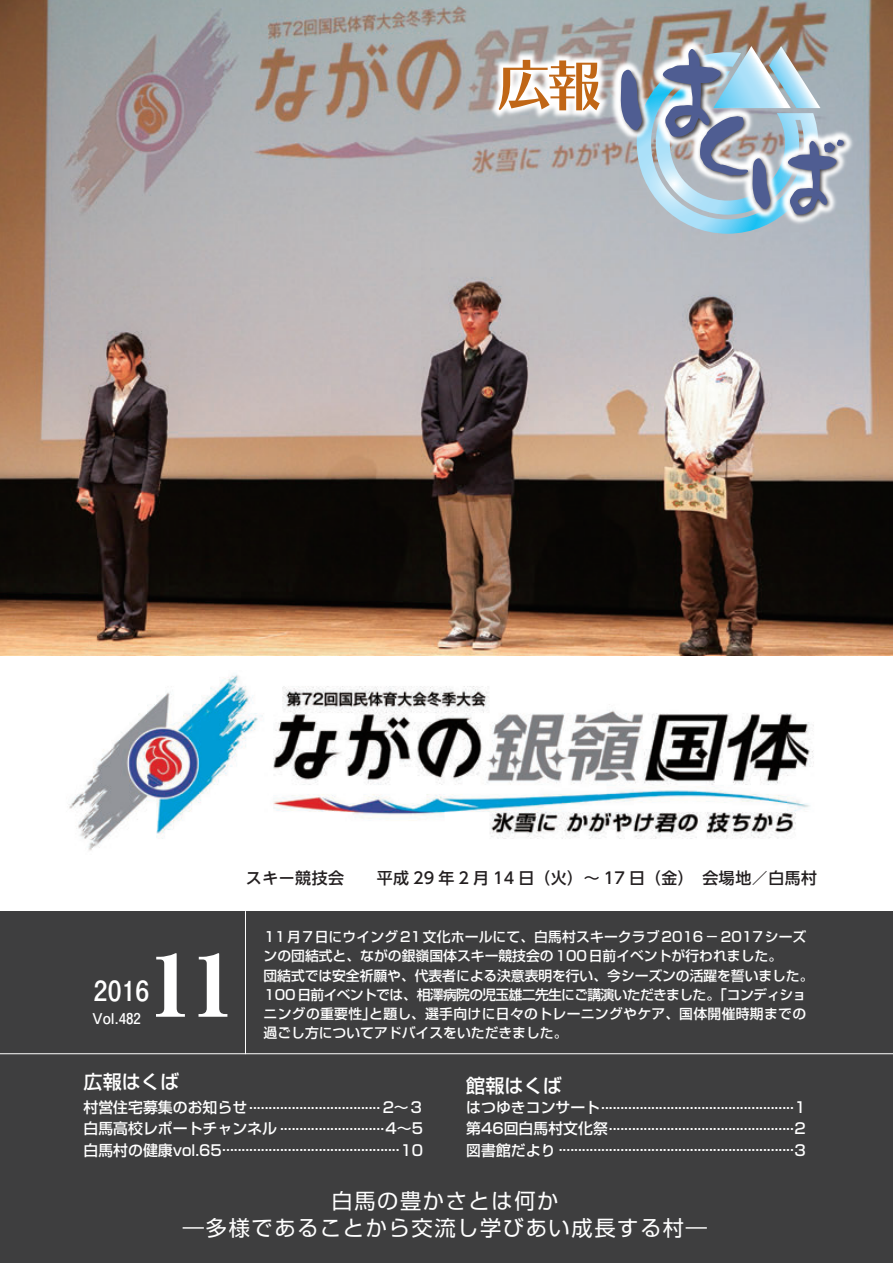
<style>
.page{position:relative;width:893px;height:1263px;background:#fff}
.page>*{position:absolute;margin:0;border:0;box-sizing:border-box;transform-origin:0 0}
.t1{font:122.25px "DFP Craft Sumi CID W9";color:#4f5d92}
.t2{font:800 85.05px "Ryumin Pr 6 N";color:#fff}
.t3{font:56.25px "Chiaro Std B";color:#c06616}
.t4{font:700 27.6px "Futo Go B101 Pr 5";color:#fff}
.t5{font:21.3px/26.5px "Shin Go Pr 6 N";letter-spacing:.075em;color:#fff;text-align:center}
.t6{font:500 19.2px "Shin Go Pr 6 N";color:#fff}
.t7{font:500 15.9px "UD Shin Go NT Pr 6 N";letter-spacing:.035em;color:#231f20}
.t8{font:500 14.85px/17px "Shin Go Pr 6 N";color:#fff}
.t9{font:700 14.85px "Futo Go B101 Pr 5";color:#fff}
.t10{font:500 13.8px/19.2px "Shin Go Pr 6 N";color:#fff}
.t11{font:500 13.8px "Shin Go Pr 6 N";letter-spacing:-.05em;color:#fff}
.t12{font:500 13.8px "Shin Go Pr 6 N";letter-spacing:.025em;color:#fff}
</style>
<div class="page">
<img style="left:0;top:0;width:892px;height:655px">
<img style="left:69px;top:674px;width:745px;height:177px">
<svg style="left:892px;top:264px;width:1px;height:392px"></svg>
<img style="left:572px;top:0;width:321px;height:264px">
<img style="left:604px;top:31px;width:133px;height:134px">
<img style="left:680px;top:102px;width:92px;height:94px">
<img style="left:737px;top:126px;width:115px;height:114px">
<img style="left:451px;top:13px;width:197px;height:147px">
<div style="left:0;top:911px;width:893px;height:352px;background:#3e3e3f"></div>
<hr style="left:0;top:1053px;width:893px;height:1px;background:#fff">
<hr style="left:245px;top:911px;width:1px;height:143px;background:#fff">
<h3 class="t3" style="left:496px;top:50px;width:108px">広報</h3>
<h1 class="t1" style="left:608px;top:29px;width:238px">は<sub>く</sub><sub>ば</sub></h1>
<h2 class="t2" style="left:149px;top:918px;width:87px">11</h2>
<h3 class="t4" style="left:94px;top:968px;width:57px">2016</h3>
<p class="t9" style="left:93px;top:1006px;width:50px">Vol.482</p>
<p class="t6" style="left:84px;top:1066px;width:97px">広報はくば</p>
<p class="t7" style="left:246px;top:865px;width:573px">スキー競技会　　平成 29 年 2 月 14 日（火）～ 17 日（金）　会場地／白馬村</p>
<p class="t10" style="left:264px;top:927px;width:544px">11月７日にウイング21文化ホールにて、白馬村スキークラブ2016－2017シーズ</p>
<p class="t10" style="left:264px;top:946px;width:520px">ンの団結式と、ながの銀嶺国体スキー競技会の100日前イベントが行われました。</p>
<p class="t10" style="left:264px;top:965px;width:551px">団結式では安全祈願や、代表者による決意表明を行い、今シーズンの活躍を誓いました。</p>
<p class="t11" style="left:264px;top:983px;width:544px">100 日前イベントでは、相澤病院の児玉雄二先生にご講演いただきました。「コンディショ</p>
<p class="t12" style="left:369px;top:1002px;width:439px">と題し、選手向けに日々のトレーニングやケア、国体開催時期までの</p>
<p class="t10" style="left:264px;top:1003px;width:306px">ニングの重要性」<br>過ごし方についてアドバイスをいただきました。</p>
<p class="t6" style="left:466px;top:1070px;width:97px">館報はくば</p>
<p class="t8" style="left:84px;top:1098px;width:165px">村営住宅募集のお知らせ</p>
<p class="t8" style="left:383px;top:1098px;width:43px">2〜３</p>
<p class="t8" style="left:249px;top:1094px;width:133px">..................................</p>
<p class="t8" style="left:466px;top:1098px;width:135px">はつゆきコンサート</p>
<p class="t8" style="left:601px;top:1094px;width:206px">..................................................1</p>
<p class="t8" style="left:195px;top:1119px;width:229px;text-indent:-112px">白馬高校レポートチャンネル.65..............................................10</p>
<p class="t8" style="left:280px;top:1115px;width:118px">...........................4</p>
<p class="t8" style="left:397px;top:1119px;width:28px">〜5</p>
<p class="t8" style="left:84px;top:1140px;width:113px">白馬村の健康vol</p>
<p class="t8" style="left:559px;top:1119px;width:248px;text-indent:-93px">第46回白馬村文化祭.............................................................3</p>
<p class="t8" style="left:609px;top:1115px;width:198px">................................................2</p>
<p class="t8" style="left:466px;top:1140px;width:91px">図書館だより</p>
<h3 class="t5" style="left:183px;top:1186px;width:526px">白馬の豊かさとは何か<br>―多様であることから交流し学びあい成長する村―</h3>
</div>
